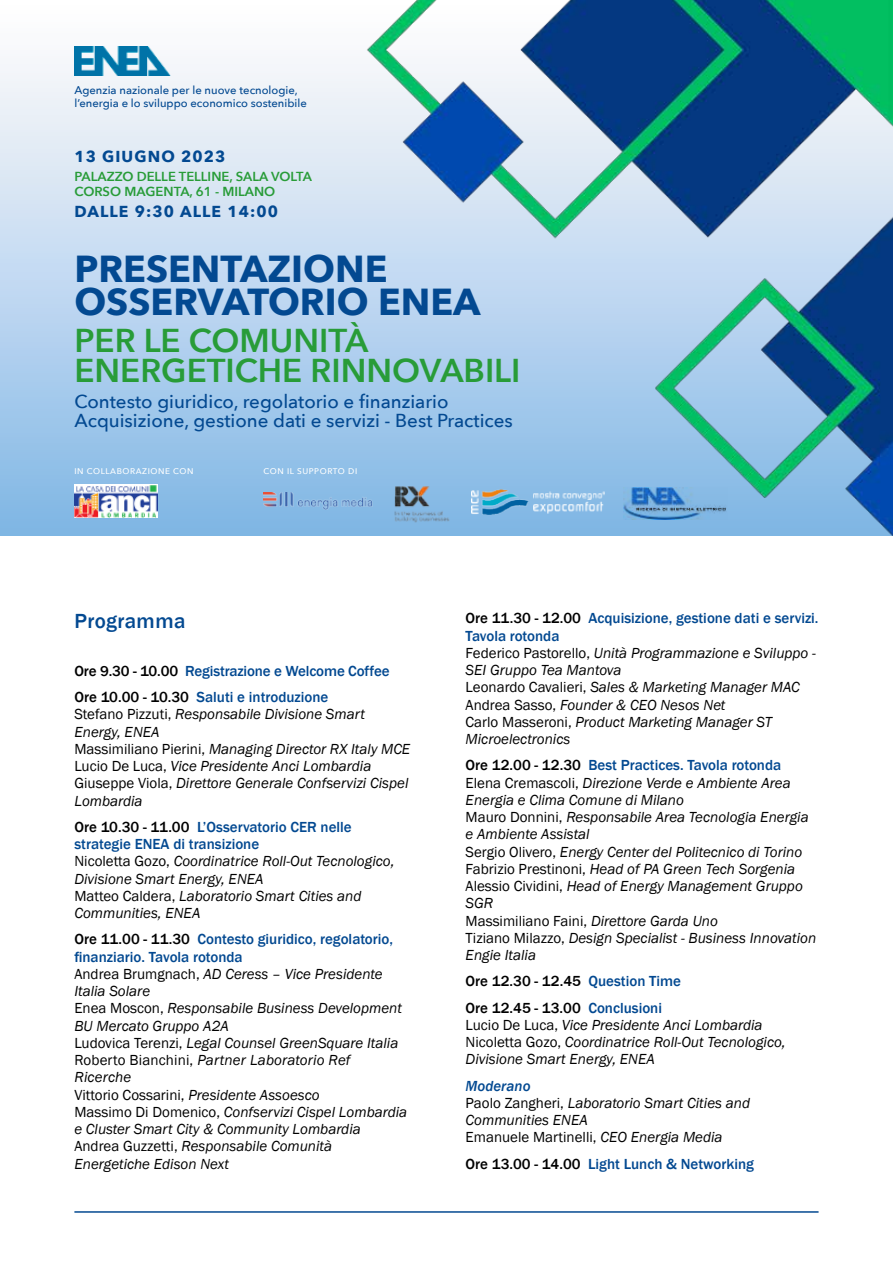
<style>
.page{position:relative;width:893px;height:1263px;background:#fff}
.page>*{position:absolute;margin:0;border:0;box-sizing:border-box;transform-origin:0 0}
.t1{font:700 37.5px/33px "Avenir Next";color:#034991}
.t2{font:600 33px/30px "Avenir Next";color:#289c38}
.t3{font:500 21px "Franklin Gothic";letter-spacing:.02em;color:#034991}
.t4{font:500 18.75px/19.5px "Avenir Next";color:#034991}
.t5{font:700 15.9px "Avenir Next";letter-spacing:.07em;color:#034991}
.t6{font:italic 15px/17.2px "Franklin Gothic";color:#000}
.t7{font:500 15px/26.2px "Franklin Gothic";color:#034991}
.t8{font:500 15px/26.2px "Franklin Gothic";color:#000}
.t9{font:600 13.05px/15px "Avenir Next";color:#289c38}
.t10{font:500 11.25px/12.8px "Avenir Next";color:#034991}
.t11{font:500 8.25px "Avenir Next";letter-spacing:.07em;color:#fff}
.s1{color:#000}
.s2{font-style:normal}
.s3{font-weight:500;font-style:normal}
.s4{font-weight:500;font-style:normal;color:#034991}
.s5{color:#034991}
.s6{font-weight:500;color:#034991}
</style>
<div class="page">
<img style="left:0;top:0;width:893px;height:536px">
<img style="left:264px;top:492px;width:108px;height:17px">
<img style="left:74px;top:485px;width:83px;height:33px">
<img style="left:395px;top:486px;width:63px;height:37px">
<img style="left:472px;top:489px;width:132px;height:25px">
<hr style="left:74px;top:1211px;width:745px;height:2px;background:#034991">
<img style="left:623px;top:487px;width:105px;height:32px">
<img style="left:74px;top:47px;width:96px;height:28px">
<p class="t10" style="left:74px;top:83px;width:234px">Agenzia nazionale per le nuove tecnologie, l’energia e lo sviluppo economico sostenibile</p>
<p class="t5" style="left:74px;top:142px;width:152px">13 GIUGNO 2023</p>
<p class="t9" style="left:74px;top:168px;width:239px">PALAZZO DELLE TELLINE, SALA VOLTA<br>CORSO MAGENTA, 61 - MILANO</p>
<p class="t5" style="left:74px;top:198px;width:205px">DALLE 9:30 ALLE 14:00</p>
<h1 class="t1" style="left:74px;top:252px;width:408px">PRESENTAZIONE<br>OSSERVATORIO ENEA</h1>
<h2 class="t2" style="left:74px;top:325px;width:448px">PER LE COMUNITÀ<br>ENERGETICHE RINNOVABILI</h2>
<p class="t4" style="left:74px;top:391px;width:440px">Contesto giuridico, regolatorio e finanziario<br>Acquisizione, gestione dati e servizi - Best Practices</p>
<p class="t11" style="left:74px;top:464px;width:121px">IN COLLABORAZIONE CON</p>
<p class="t11" style="left:264px;top:464px;width:95px">CON IL SUPPORTO DI</p>
<h3 class="t3" style="left:74px;top:607px;width:112px">Programma</h3>
<p class="t7" style="left:74px;top:658px;width:317px"><span class="s1">Ore 9.30 - 10.00</span> Registrazione e Welcome Coffee<br><span class="s1">Ore 10.00 - 10.30</span> Saluti e introduzione</p>
<p class="t6" style="left:74px;top:706px;width:337px"><span class="s2">Stefano Pizzuti,</span> Responsabile Divisione Smart Energy, ENEA<br><span class="s2">Massimiliano Pierini,</span> Managing Director RX Italy MCE <span class="s2">Lucio De Luca,</span> Vice Presidente Anci Lombardia <span class="s2">Giuseppe Viola,</span> Direttore Generale Confservizi Cispel Lombardia</p>
<p class="t6" style="left:74px;top:818px;width:322px"><span class="s3">Ore 10.30 - 11.00</span> <span class="s4">L’Osservatorio CER nelle strategie ENEA di transizione<br></span><span class="s2">Nicoletta Gozo,</span> Coordinatrice Roll-Out Tecnologico, Divisione Smart Energy, ENEA<br><span class="s2">Matteo Caldera,</span> Laboratorio Smart Cities and Communities, ENEA</p>
<p class="t6" style="left:74px;top:931px;width:334px"><span class="s3">Ore 11.00 - 11.30</span> <span class="s4">Contesto giuridico, regolatorio, finanziario. Tavola rotonda<br></span><span class="s2">Andrea Brumgnach,</span> AD Ceress – Vice Presidente Italia Solare<br><span class="s2">Enea Moscon,</span> Responsabile Business Development BU Mercato Gruppo A2A<br><span class="s2">Ludovica Terenzi,</span> Legal Counsel GreenSquare Italia <span class="s2">Roberto Bianchini,</span> Partner Laboratorio Ref Ricerche<br><span class="s2">Vittorio Cossarini,</span> Presidente Assoesco<br><span class="s2">Massimo Di Domenico,</span> Confservizi Cispel Lombardia e Cluster Smart City &amp; Community Lombardia <span class="s2">Andrea Guzzetti,</span> Responsabile Comunità Energetiche Edison Next</p>
<p class="t6" style="left:466px;top:610px;width:354px"><span class="s3">Ore 11.30 - 12.00</span> <span class="s4">Acquisizione, gestione dati e servizi.<br>Tavola rotonda<br></span><span class="s2">Federico Pastorello,</span> Unità Programmazione e Sviluppo - SEI Gruppo Tea Mantova<br><span class="s2">Leonardo Cavalieri,</span> Sales &amp; Marketing Manager MAC <span class="s2">Andrea Sasso,</span> Founder &amp; CEO Nesos Net<br><span class="s2">Carlo Masseroni,</span> Product Marketing Manager ST Microelectronics</p>
<p class="t6" style="left:466px;top:757px;width:352px"><span class="s3">Ore 12.00 - 12.30</span> <span class="s4">Best Practices. Tavola rotonda </span><span class="s2">Elena Cremascoli,</span> Direzione Verde e Ambiente Area Energia e Clima Comune di Milano<br><span class="s2">Mauro Donnini,</span> Responsabile Area Tecnologia Energia e Ambiente Assistal<br><span class="s2">Sergio Olivero,</span> Energy Center del Politecnico di Torino <span class="s2">Fabrizio Prestinoni,</span> Head of PA Green Tech Sorgenia <span class="s2">Alessio Cividini,</span> Head of Energy Management Gruppo SGR<br><span class="s2">Massimiliano Faini,</span> Direttore Garda Uno<br><span class="s2">Tiziano Milazzo,</span> Design Specialist - Business Innovation Engie Italia</p>
<p class="t8" style="left:466px;top:968px;width:217px">Ore 12.30 - 12.45 <span class="s5">Question Time<br></span>Ore 12.45 - 13.00 <span class="s5">Conclusioni</span></p>
<p class="t6" style="left:466px;top:1016px;width:322px"><span class="s2">Lucio De Luca,</span> Vice Presidente Anci Lombardia<br><span class="s2">Nicoletta Gozo,</span> Coordinatrice Roll-Out Tecnologico,<br>Divisione Smart Energy, ENEA</p>
<p class="t6" style="left:466px;top:1077px;width:286px"><span class="s6">Moderano<br></span><span class="s2">Paolo Zangheri,</span> Laboratorio Smart Cities and<br>Communities ENEA<br><span class="s2">Emanuele Martinelli,</span> CEO Energia Media</p>
<p class="t7" style="left:466px;top:1151px;width:290px"><span class="s1">Ore 13.00 - 14.00</span> Light Lunch &amp; Networking</p>
</div>
